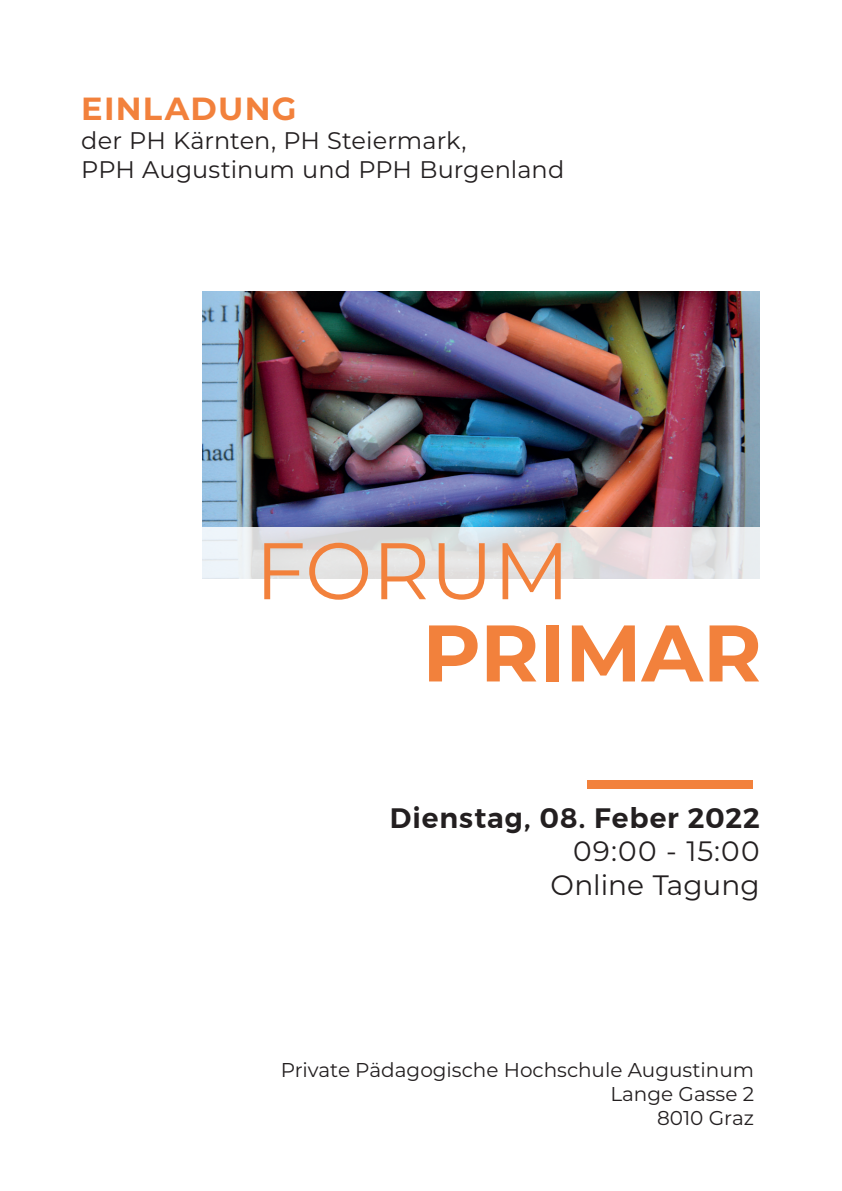
<style>
.page{position:relative;width:842px;height:1191px;background:#fff}
.page>*{position:absolute;margin:0;border:0;box-sizing:border-box;transform-origin:0 0}
.t1{font:700 80px "Montserrat";color:#f2813c}
.t2{font:80px "Montserrat";color:#f2813c}
.t3{font:700 32px "Montserrat";letter-spacing:.04em;color:#f2813c}
.t4{font:28px/33.6px "Montserrat";letter-spacing:.005em;color:#231f20;text-align:right}
.t5{font:600 28px "Montserrat";letter-spacing:.035em;color:#231f20}
.t6{font:24px/28.8px "Montserrat";color:#231f20}
.t7{font:20px/24px "Montserrat";color:#231f20;text-align:right}
</style>
<div class="page">
<img style="left:203px;top:291px;width:557px;height:236px">
<div style="left:587px;top:780px;width:166px;height:8px;background:#f2813c"></div>
<svg style="left:202px;top:527px;width:558px;height:52px;fill:#e3e2e2"></svg>
<h2 class="t3" style="left:81px;top:86px;width:217px">EINLADUNG</h2>
<p class="t6" style="left:81px;top:125px;width:485px">der PH Kärnten, PH Steiermark,<br>PPH Augustinum und PPH Burgenland</p>
<h1 class="t2" style="left:255px;top:516px;width:316px">FORUM</h1>
<h1 class="t1" style="left:422px;top:595px;width:341px">PRIMAR</h1>
<h3 class="t5" style="left:390px;top:795px;width:371px">Dienstag, 08. Feber 2022</h3>
<h3 class="t4" style="left:550px;top:833px;width:211px">09:00 - 15:00<br>Online Tagung</h3>
<p class="t7" style="left:281px;top:1057px;width:475px">Private Pädagogische Hochschule Augustinum<br>Lange Gasse 2<br>8010 Graz</p>
</div>
